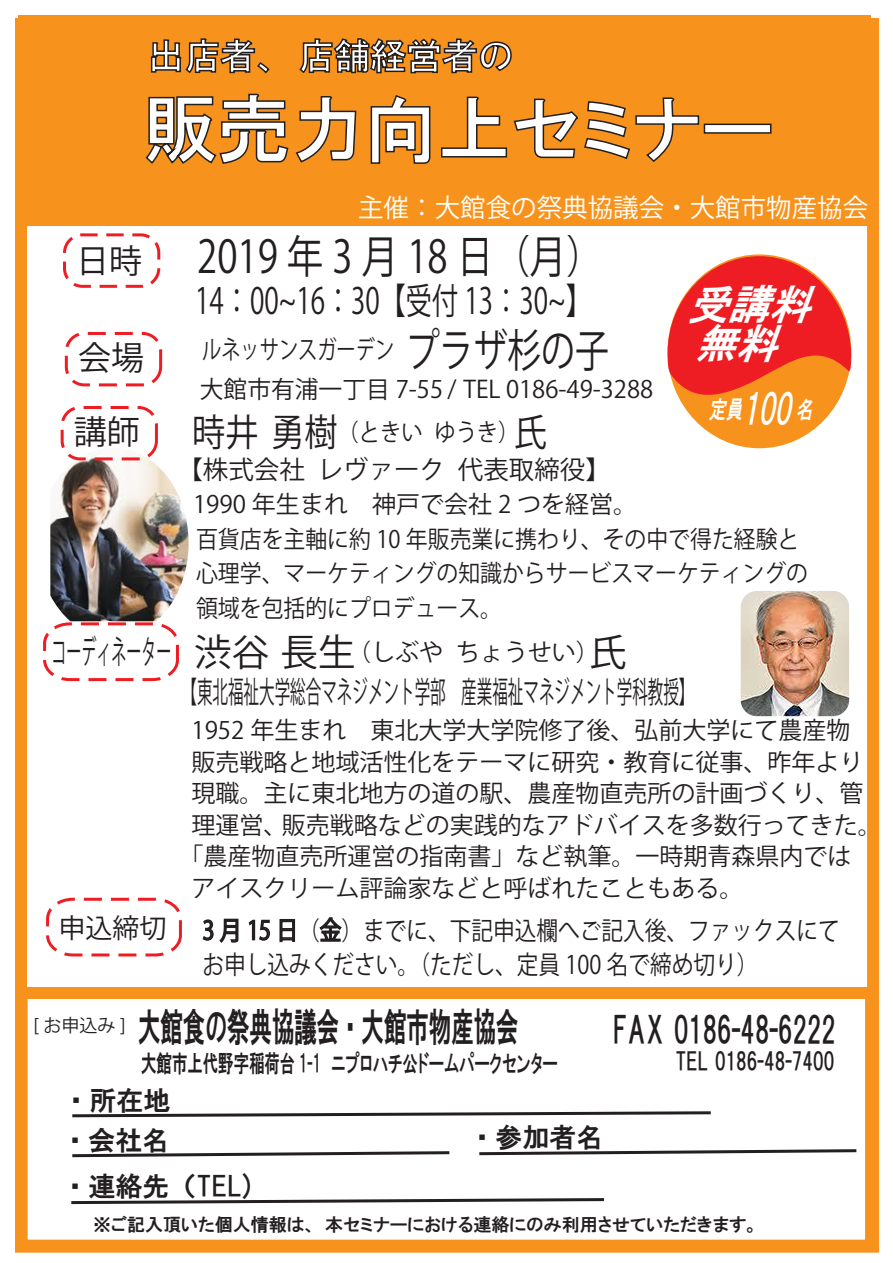
<style>
.page{position:relative;width:893px;height:1263px;background:#fff}
.page>*{position:absolute;margin:0;border:0;box-sizing:border-box;transform-origin:0 0}
.t1{font:73.5px "HGP Gothic E";color:#fff}
.t2{font:45px "Koz Go Pr 6 N";color:#231f20;scale:.81 1}
.t3{font:italic 40.95px/39.2px "HGP Gothic E";color:#fff}
.t4{font:39px "HGP Gothic E";color:#231f20;scale:.57 1}
.t5{font:36px "Koz Go Pr 6 N";color:#231f20;scale:.72 1}
.t6{font:36px "HGP Gothic E";color:#231f20;scale:.74 1}
.t7{font:36px "HGP Gothic E";color:#fff}
.t8{font:33px "Koz Go Pr 6 N";color:#231f20}
.t9{font:32.7px "Koz Go Pr 6 N";color:#231f20;scale:.46 1}
.t10{font:30px "Koz Go Pr 6 N";color:#231f20;scale:.52 1}
.t11{font:27px "HGP Gothic E";color:#231f20}
.t12{font:27px "Koz Go Pr 6 N";color:#231f20}
.t13{font:25.5px/34.5px "Koz Go Pr 6 N";color:#231f20;scale:.85 1}
.t14{font:25.5px "Koz Go Pr 6 N";color:#fff}
.t15{font:25.5px "Koz Go Pr 6 N";color:#231f20;scale:.75 1}
.t16{font:25.5px "Koz Go Pr 6 N";color:#231f20}
.t17{font:24px/34.5px "Koz Go Pr 6 N";color:#231f20}
.t18{font:24px "HGP Gothic E";color:#231f20;scale:.64 1}
.t19{font:24px "HGP Gothic E";color:#231f20;scale:.82 1}
.t20{font:italic 23.85px "HGP Gothic E";color:#fff;scale:.72 1}
.t21{font:18px "HGP Gothic E";color:#231f20}
.s1{font-size:45px}
.s2{font-size:37.5px}
.s3{font-size:40.95px}
</style>
<div class="page">
<div style="left:18px;top:15px;width:852px;height:210px;background:#f7931d"></div>
<div style="left:15px;top:18px;width:864px;height:1235px;border:12px solid #f7931d"></div>
<img style="left:50px;top:448px;width:139px;height:173px">
<div style="left:63px;top:233px;width:97px;height:55px;border:3px dashed #ee1d23;border-radius:18px"></div>
<div style="left:65px;top:332px;width:97px;height:54px;border:3px dashed #ee1d23;border-radius:18px"></div>
<div style="left:61px;top:406px;width:97px;height:54px;border:3px dashed #ee1d23;border-radius:18px"></div>
<svg style="left:43px;top:621px;width:136px;height:61px"></svg>
<svg style="left:46px;top:897px;width:136px;height:60px"></svg>
<svg style="left:202px;top:918px;width:37px;height:25px"></svg>
<svg style="left:248px;top:919px;width:22px;height:22px"></svg>
<svg style="left:279px;top:919px;width:17px;height:24px"></svg>
<svg style="left:319px;top:917px;width:23px;height:25px"></svg>
<svg style="left:150px;top:38px;width:120px;height:36px"></svg>
<svg style="left:299px;top:38px;width:213px;height:36px"></svg>
<svg style="left:145px;top:93px;width:144px;height:71px"></svg>
<svg style="left:295px;top:96px;width:62px;height:67px"></svg>
<svg style="left:370px;top:95px;width:61px;height:69px"></svg>
<svg style="left:441px;top:96px;width:259px;height:66px"></svg>
<div style="left:704px;top:124px;width:67px;height:10px;border:2px solid #231f20"></div>
<div style="left:16px;top:987px;width:861px;height:265px;border:12px solid #f7931d"></div>
<img style="left:741px;top:591px;width:108px;height:125px">
<svg style="left:72px;top:1111px;width:639px;height:7px"></svg>
<svg style="left:72px;top:1151px;width:378px;height:7px"></svg>
<svg style="left:71px;top:1198px;width:533px;height:7px"></svg>
<svg style="left:479px;top:1149px;width:378px;height:7px"></svg>
<div style="left:668px;top:254px;width:183px;height:194px;background:#f7931d;border-radius:50%"></div>
<svg style="left:668px;top:256px;width:183px;height:146px"></svg>
<h3 class="t7" style="left:148px;top:38px;width:390px">出店者、店舗経営者の　</h3>
<h1 class="t1" style="left:143px;top:92px;width:631px">販売力向上セミナー</h1>
<h3 class="t8" style="left:76px;top:243px;width:68px">日時</h3>
<h3 class="t8" style="left:78px;top:339px;width:68px">会場</h3>
<h3 class="t8" style="left:74px;top:413px;width:67px">講師</h3>
<h3 class="t9" style="left:51px;top:633px;width:262px">コーディネーター</h3>
<p class="t14" style="left:358px;top:193px;width:511px">主催：大館食の祭典協議会・大館市物産協会</p>
<h2 class="t2" style="left:197px;top:231px;width:502px">2019 年 3 月 18 日（月）</h2>
<h3 class="t5" style="left:195px;top:281px;width:552px">14：00~16：30【受付 13：30~】</h3>
<p class="t15" style="left:202px;top:336px;width:544px">ルネッサンスガーデン<span class="s1">プラザ杉の子</span></p>
<p class="t17" style="left:192px;top:368px;width:462px;line-height:42.8px;text-indent:8px">大館市有浦一丁目 7-55 / TEL 0186-49-3288<span class="s2">時井勇樹</span>（ときいゆうき）<span class="s2">氏</span></p>
<p class="t16" style="left:177px;top:455px;width:435px">【株式会社レヴァーク代表取締役】</p>
<h3 class="t3" style="left:687px;top:285px;width:139px">受講料無料</h3>
<p class="t20" style="left:708px;top:397px;width:153px">定員<span class="s3">100</span> 名</p>
<p class="t17" style="left:193px;top:487px;width:617px">1990 年生まれ　神戸で会社 2 つを経営。<br>百貨店を主軸に約 10 年販売業に携わり、その中で得た経験と心理学、マーケティングの知識からサービスマーケティングの領域を包括的にプロデュース。</p>
<p class="t17" style="left:194px;top:636px;width:434px"><span class="s2">渋谷長生</span>（しぶやちょうせい）<span class="s2">氏</span></p>
<p class="t10" style="left:181px;top:675px;width:988px">【東北福祉大学総合マネジメント学部　産業福祉マネジメント学科教授】</p>
<p class="t17" style="left:191px;top:714px;width:660px">1952 年生まれ　東北大学大学院修了後、弘前大学にて農産物</p>
<p class="t17" style="left:191px;top:745px;width:673px">販売戦略と地域活性化をテーマに研究・教育に従事、昨年より</p>
<p class="t17" style="left:191px;top:776px;width:673px">現職。主に東北地方の道の駅、農産物直売所の計画づくり、管</p>
<p class="t17" style="left:191px;top:808px;width:692px">理運営、販売戦略などの実践的なアドバイスを多数行ってきた。</p>
<p class="t17" style="left:179px;top:839px;width:673px">「農産物直売所運営の指南書」など執筆。一時期青森県内では</p>
<p class="t17" style="left:191px;top:871px;width:553px">アイスクリーム評論家などと呼ばれたこともある。</p>
<p class="t12" style="left:58px;top:912px;width:109px">申込締切</p>
<p class="t13" style="left:203px;top:913px;width:751px">3 月 15 日（金）までに、下記申込欄へご記入後、ファックスにてお申し込みください。（ただし、定員 100 名で締め切り）</p>
<h3 class="t4" style="left:33px;top:1007px;width:852px"><sup>[</sup> <sup>お申込み</sup> <sup>]</sup> 大館食の祭典協議会・大館市物産協会</h3>
<h3 class="t6" style="left:613px;top:1012px;width:302px">FAX 0186-48-6222</h3>
<p class="t18" style="left:141px;top:1051px;width:652px">大館市上代野字稲荷台 1-1　ニプロハチ公ドームパークセンター</p>
<p class="t19" style="left:675px;top:1049px;width:195px">TEL 0186-48-7400</p>
<p class="t11" style="left:69px;top:1086px;width:103px">・所在地</p>
<p class="t11" style="left:68px;top:1126px;width:103px">・会社名</p>
<p class="t11" style="left:475px;top:1123px;width:130px">・参加者名</p>
<p class="t11" style="left:68px;top:1172px;width:185px">・連絡先（TEL)</p>
<p class="t21" style="left:93px;top:1215px;width:667px">※ご記入頂いた個人情報は、本セミナーにおける連絡にのみ利用させていただきます。</p>
</div>
